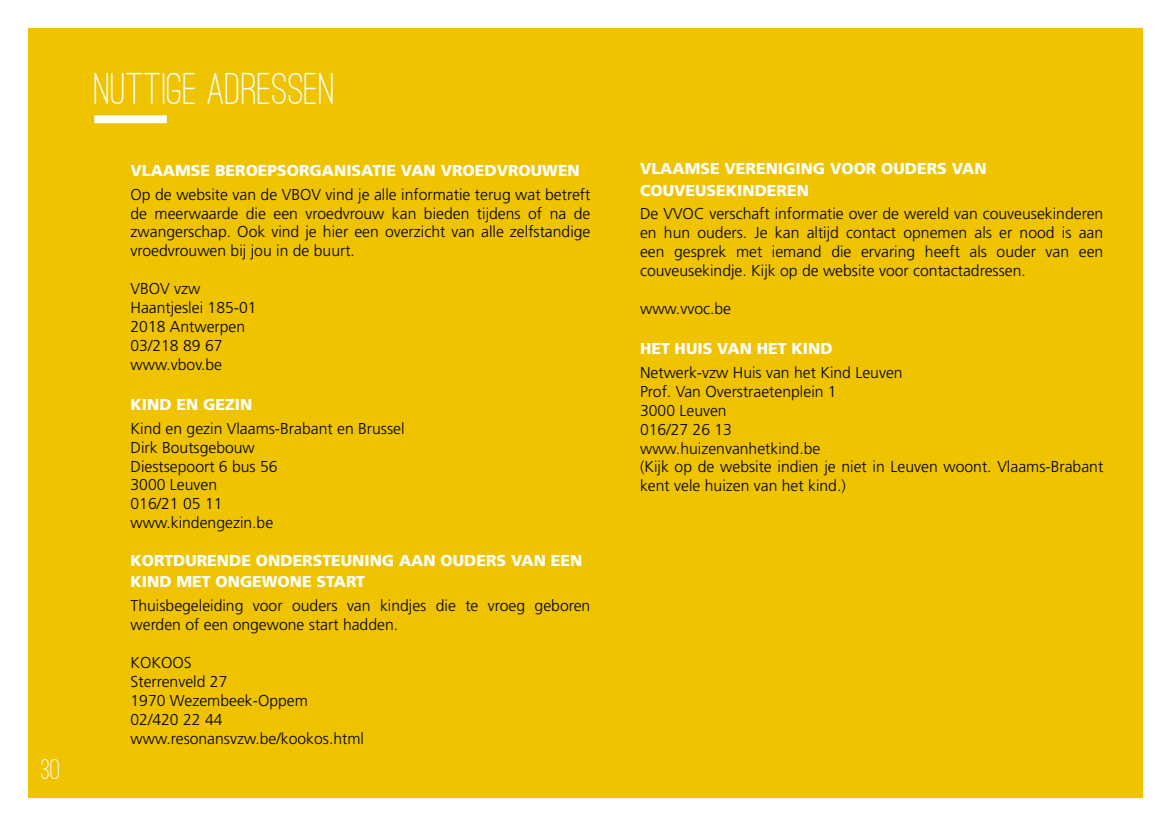
<style>
.page{position:relative;width:1171px;height:826px;background:#fff}
.page>*{position:absolute;margin:0;border:0;box-sizing:border-box;transform-origin:0 0}
.t1{font:500 46.2px "Ostrich Sans Rounded";color:#fff}
.t2{font:500 29.57px "Ostrich Sans Rounded";color:#fff}
.t3{font:300 15.75px/18.9px "Frutiger LT Std";color:#000}
.t4{font:900 15.75px/21.3px "Frutiger LT Std";color:#fff}
</style>
<div class="page">
<div style="left:14px;top:14px;width:1143px;height:798px;background:#efc300"></div>
<div style="left:0;top:0;width:1171px;height:826px;border:28px solid #fff"></div>
<div style="left:94px;top:115px;width:73px;height:8px;background:#fff"></div>
<h2 class="t2" style="left:41px;top:751px;width:21px">30</h2>
<h1 class="t1" style="left:94px;top:61px;width:242px">NUTTIGE ADRESSEN</h1>
<p class="t4" style="left:131px;top:160px;width:451px">VLAAMSE BEROEPSORGANISATIE VAN VROEDVROUWEN</p>
<p class="t3" style="left:131px;top:185px;width:461px;text-align:justify">Op de website van de VBOV vind je alle informatie terug wat betreft de meerwaarde die een vroedvrouw kan bieden tijdens of na de zwangerschap. Ook vind je hier een overzicht van alle zelfstandige vroedvrouwen bij jou in de buurt.</p>
<p class="t3" style="left:131px;top:279px;width:128px">VBOV vzw<br>Haantjeslei 185-01<br>2018 Antwerpen<br>03/218 89 67 www.vbov.be</p>
<p class="t4" style="left:131px;top:394px;width:123px">KIND EN GEZIN</p>
<p class="t3" style="left:131px;top:419px;width:275px">Kind en gezin Vlaams-Brabant en Brussel<br>Dirk Boutsgebouw<br>Diestsepoort 6 bus 56<br>3000 Leuven<br>016/21 05 11<br>www.kindengezin.be</p>
<p class="t4" style="left:131px;top:550px;width:453px">KORTDURENDE ONDERSTEUNING AAN OUDERS VAN EEN<br>KIND MET ONGEWONE START</p>
<p class="t3" style="left:131px;top:597px;width:461px">Thuisbegeleiding voor ouders van kindjes die te vroeg geboren werden of een ongewone start hadden.</p>
<p class="t3" style="left:131px;top:653px;width:235px">KOKOOS<br>Sterrenveld 27<br>1970 Wezembeek-Oppem<br>02/420 22 44 www.resonansvzw.be/kookos.html</p>
<p class="t4" style="left:640px;top:158px;width:348px">VLAAMSE VERENIGING VOOR OUDERS VAN<br>COUVEUSEKINDEREN</p>
<p class="t3" style="left:640px;top:205px;width:465px;text-align:justify">De VVOC verschaft informatie over de wereld van couveusekinderen en hun ouders. Je kan altijd contact opnemen als er nood is aan een gesprek met iemand die ervaring heeft als ouder van een couveusekindje. Kijk op de website voor contactadressen.</p>
<p class="t3" style="left:640px;top:299px;width:93px">www.vvoc.be</p>
<p class="t4" style="left:640px;top:338px;width:194px">HET HUIS VAN HET KIND</p>
<p class="t3" style="left:640px;top:363px;width:465px">Netwerk-vzw Huis van het Kind Leuven<br>Prof. Van Overstraetenplein 1<br>3000 Leuven<br>016/27 26 13<br>www.huizenvanhetkind.be<br>(Kijk op de website indien je niet in Leuven woont. Vlaams-Brabant kent vele huizen van het kind.)</p>
</div>
